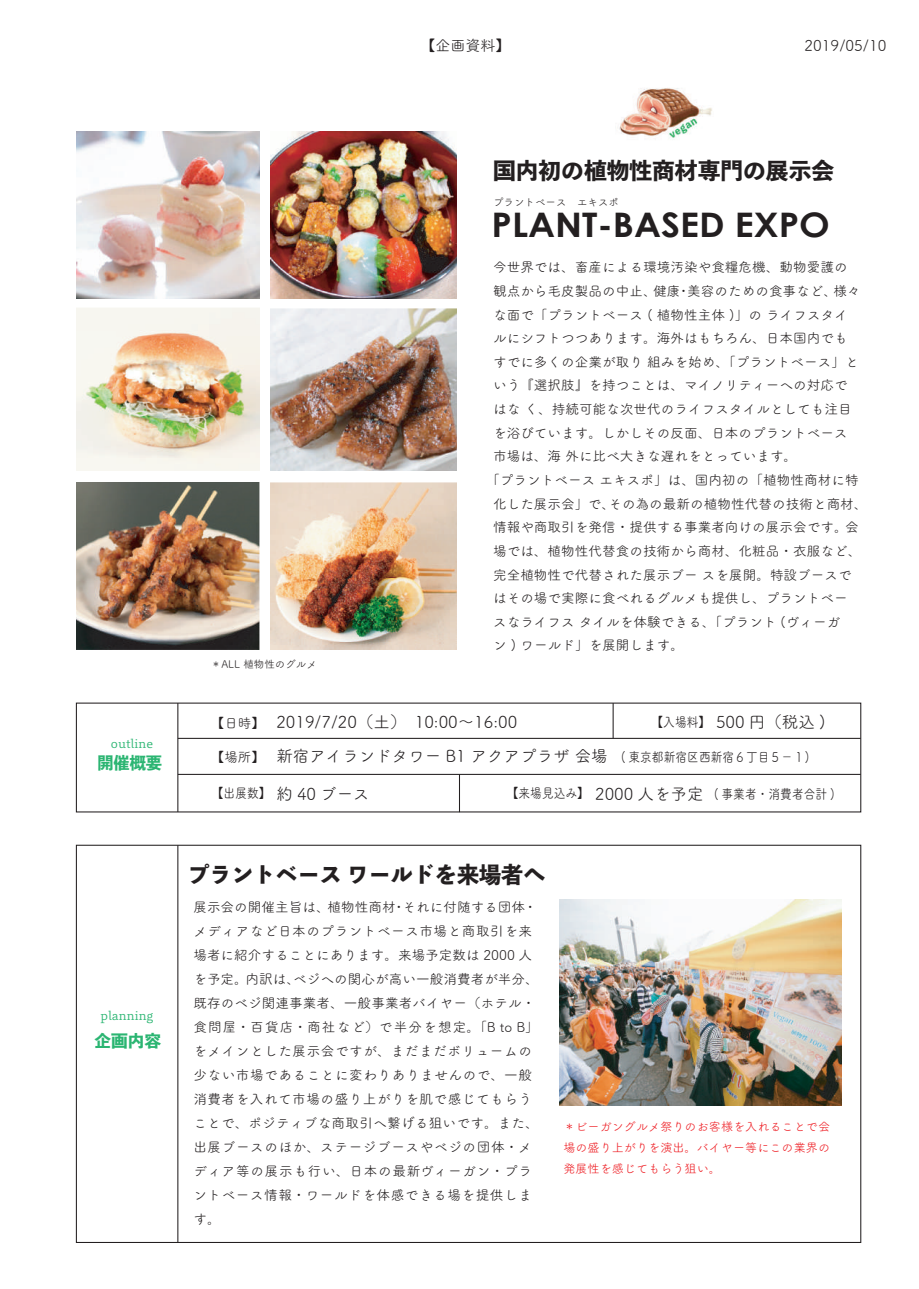
<style>
.page{position:relative;width:919px;height:1289px;background:#fff}
.page>*{position:absolute;margin:0;border:0;box-sizing:border-box;transform-origin:0 0}
.t1{font:700 33.75px "Century Gothic";color:#231f20;scale:1.08 1}
.t2{font:800 22.5px "Toppan Bunkyu Midashi Gothic Std N";color:#231f20}
.t3{font:16.5px/33.5px "Tsuku A Rd Gothic";color:#231f20}
.t4{font:800 16.5px "Toppan Bunkyu Midashi Gothic Std N";color:#2bb572}
.t5{font:15px "Tsuku A Rd Gothic";color:#231f20}
.t6{font:13.5px "Tsuku A Rd Gothic";color:#231f20}
.t7{font:13.5px/24px "Tsuku A Rd Gothic";letter-spacing:.035em;color:#231f20}
.t8{font:13.5px "Tsuku A Rd Gothic";color:#231f20;scale:.87 1}
.t9{font:12px/21px "Tsuku A Rd Gothic";color:#ee1d23;text-align:justify}
.t10{font:12px "Toppan Bunkyu Gothic Pr 6 N";color:#2bb572}
.t11{font:10.5px "Tsuku A Rd Gothic";color:#231f20}
.s1{font-size:13.5px}
</style>
<div class="page">
<img style="left:76px;top:308px;width:183px;height:162px">
<img style="left:270px;top:308px;width:186px;height:162px">
<img style="left:76px;top:131px;width:183px;height:167px">
<img style="left:270px;top:131px;width:186px;height:167px">
<img style="left:270px;top:482px;width:186px;height:167px">
<img style="left:619px;top:88px;width:93px;height:51px">
<img style="left:76px;top:482px;width:183px;height:167px">
<hr style="left:177px;top:703px;width:1px;height:109px;background:#231f20">
<hr style="left:178px;top:737px;width:682px;height:2px;background:#231f20">
<hr style="left:178px;top:773px;width:682px;height:2px;background:#231f20">
<hr style="left:459px;top:774px;width:1px;height:38px;background:#231f20">
<hr style="left:612px;top:703px;width:1px;height:35px;background:#231f20">
<img style="left:559px;top:899px;width:282px;height:206px">
<hr style="left:177px;top:845px;width:1px;height:397px;background:#231f20">
<p class="t5" style="left:420px;top:34px;width:91px">【企画資料】</p>
<p class="t5" style="left:804px;top:34px;width:83px">2019/05/10</p>
<p class="t10" style="left:111px;top:737px;width:44px">outline</p>
<p class="t4" style="left:97px;top:749px;width:66px">開催概要</p>
<p class="t10" style="left:100px;top:1009px;width:54px">planning</p>
<p class="t4" style="left:94px;top:1027px;width:68px">企画内容</p>
<p class="t11" style="left:211px;top:656px;width:107px">＊ALL 植物性のグルメ</p>
<h2 class="t2" style="left:493px;top:153px;width:342px">国内初の植物性商材専門の展示会</h2>
<h1 class="t1" style="left:491px;top:203px;width:315px">PLANT-BASED EXPO</h1>
<p class="t6" style="left:493px;top:257px;width:356px">今世界では、畜産による環境汚染や食糧危機、動物愛護の</p>
<p class="t6" style="left:493px;top:281px;width:369px">観点から毛皮製品の中止、健康・美容のための食事など、様々</p>
<p class="t6" style="left:493px;top:304px;width:356px">な面で「プラントベース ( 植物性主体 )」の ライフスタイ</p>
<p class="t6" style="left:493px;top:328px;width:356px">ルにシフトつつあります。海外はもちろん、日本国内でも</p>
<p class="t6" style="left:493px;top:351px;width:367px">すでに多くの企業が取り 組みを始め、「プラントベース」と</p>
<p class="t6" style="left:493px;top:375px;width:356px">いう『選択肢』を持つことは、マイノリティーへの対応で</p>
<p class="t6" style="left:493px;top:399px;width:360px">はな く、持続可能な次世代のライフスタイルとしても注目</p>
<p class="t6" style="left:493px;top:422px;width:356px">を浴びています。しかしその反面、日本のプラントベース</p>
<p class="t6" style="left:493px;top:446px;width:306px">市場は、海 外に比べ大きな遅れをとっています。</p>
<p class="t6" style="left:486px;top:470px;width:374px">「プラントベース エキスポ」は、国内初の「植物性商材に特</p>
<p class="t6" style="left:493px;top:493px;width:376px">化した展示会」で、その為の最新の植物性代替の技術と商材、</p>
<p class="t6" style="left:493px;top:517px;width:367px">情報や商取引を発信・提供する事業者向けの展示会です。会</p>
<p class="t6" style="left:493px;top:540px;width:370px">場では、植物性代替食の技術から商材、化粧品・衣服など、</p>
<p class="t6" style="left:493px;top:564px;width:360px">完全植物性で代替された展示ブー スを展開。特設ブースで</p>
<p class="t6" style="left:493px;top:588px;width:356px">はその場で実際に食べれるグルメも提供し、プラントベー</p>
<p class="t6" style="left:493px;top:611px;width:349px">スなライフス タイルを体験できる、「プラント (ヴィーガ</p>
<p class="t6" style="left:493px;top:635px;width:193px">ン ) ワールド」を展開します。</p>
<p class="t11" style="left:493px;top:194px;width:127px">プラントベース　エキスポ</p>
<p class="t3" style="left:276px;top:704px;width:333px">2019/7/20（土）　10:00～16:00<br>新宿アイランドタワー B1 アクアプラザ 会場</p>
<p class="t3" style="left:276px;top:775px;width:95px">約 40 ブース</p>
<p class="t3" style="left:595px;top:775px;width:110px">2000 人を予定</p>
<p class="t3" style="left:651px;top:704px;width:176px"><span class="s1">【入場料】</span> 500 円（税込 )</p>
<p class="t6" style="left:211px;top:713px;width:55px">【日時】</p>
<p class="t6" style="left:211px;top:746px;width:55px">【場所】</p>
<p class="t8" style="left:212px;top:783px;width:69px">【出展数】</p>
<p class="t8" style="left:506px;top:783px;width:96px">【来場見込み】</p>
<p class="t8" style="left:713px;top:783px;width:141px">( 事業者・消費者合計 )</p>
<p class="t8" style="left:620px;top:746px;width:218px">( 東京都新宿区西新宿６丁目５－１)</p>
<h2 class="t2" style="left:187px;top:856px;width:359px">プラントベース ワールドを来場者へ</h2>
<p class="t7" style="left:193px;top:893px;width:347px">展示会の開催主旨は、植物性商材・それに付随する団体・メディアなど日本のプラントベース市場と商取引を来場者に紹介することにあります。来場予定数は 2000 人を予定。内訳は、ベジへの関心が高い一般消費者が半分、既存のベジ関連事業者、一般事業者バイヤー（ホテル・食問屋・百貨店・商社など）で半分を想定。「B to B」をメインとした展示会ですが、まだまだボリュームの少ない市場であることに変わりありませんので、一般消費者を入れて市場の盛り上がりを肌で感じてもらうことで、ポジティブな商取引へ繋げる狙いです。また、出展ブースのほか、ステージブースやベジの団体・メディア等の展示も行い、日本の最新ヴィーガン・プラントベース情報・ワールドを体感できる場を提供します。</p>
<p class="t9" style="left:563px;top:1114px;width:268px">＊ビーガングルメ祭りのお客様を入れることで会場の盛り上がりを演出。バイヤー等にこの業界の発展性を感じてもらう狙い。</p>
</div>
